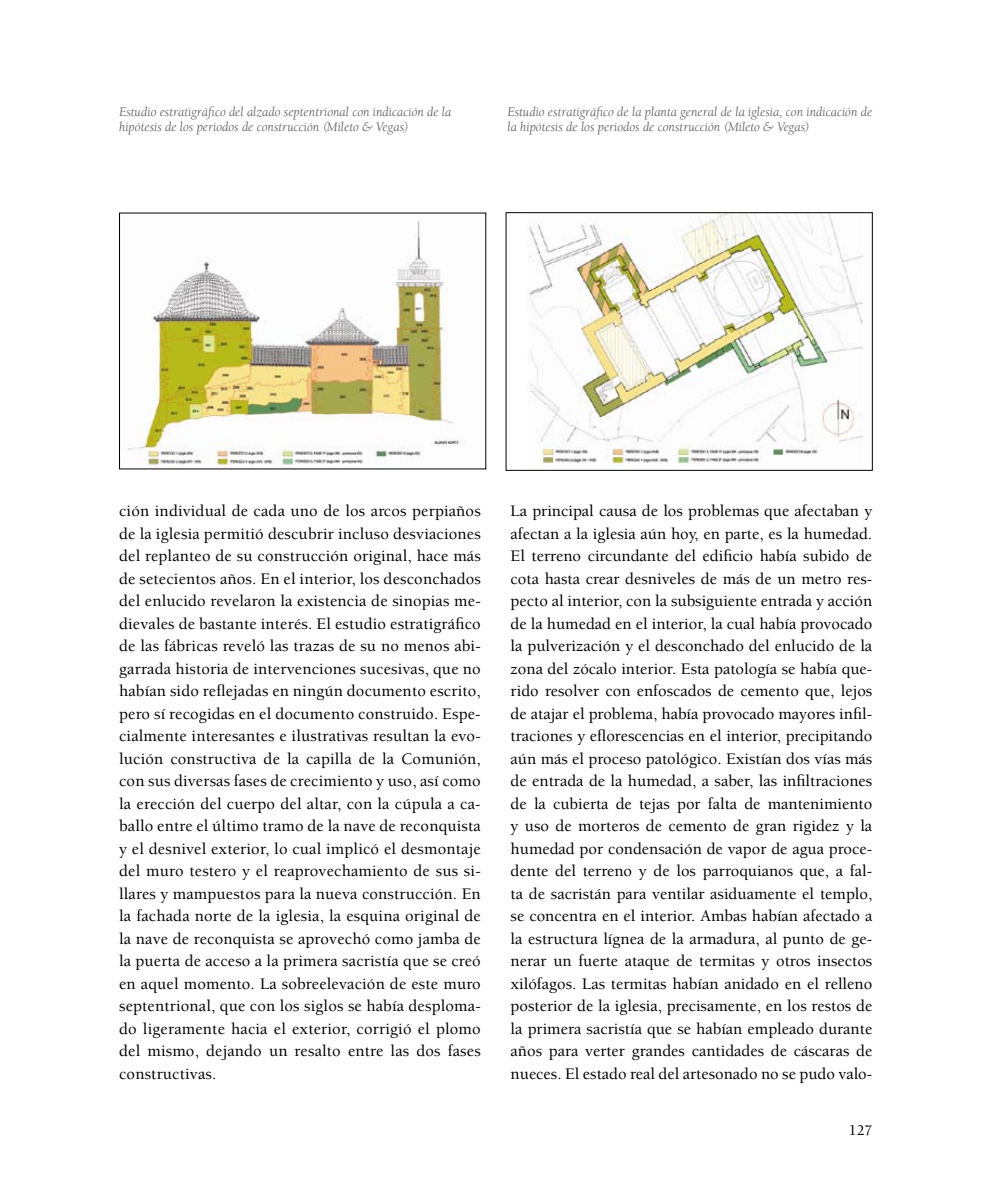
<style>
.page{position:relative;width:1000px;height:1191px;background:#fff}
.page>*{position:absolute;margin:0;border:0;box-sizing:border-box;transform-origin:0 0}
.t1{font:500 16.5px/22.5px "Berkeley";color:#000;text-align:justify}
.t2{font:500 15px "Berkeley";color:#000}
.t3{font:italic 13.5px/14.9px "Berkeley";color:#58585a}
</style>
<div class="page">
<img style="left:527px;top:214px;width:335px;height:250px">
<div style="left:505px;top:212px;width:367px;height:259px;border:1px solid #000"></div>
<img style="left:127px;top:221px;width:334px;height:246px">
<p class="t3" style="left:119px;top:105px;width:334px">Estudio estratigráfico del alzado septentrional con indicación de la hipótesis de los periodos de construcción (Mileto &amp; Vegas)</p>
<p class="t3" style="left:507px;top:105px;width:366px">Estudio estratigráfico de la planta general de la iglesia, con indicación de la hipótesis de los periodos de construcción (Mileto &amp; Vegas)</p>
<p class="t1" style="left:119px;top:500px;width:363px">ción individual de cada uno de los arcos perpiaños de la iglesia permitió descubrir incluso desviaciones del replanteo de su construcción original, hace más de setecientos años. En el interior, los desconchados del enlucido revelaron la existencia de sinopias me&shy;dievales de bastante interés. El estudio estratigráfico de las fábricas reveló las trazas de su no menos abi&shy;garrada historia de intervenciones sucesivas, que no habían sido reflejadas en ningún documento escrito, pero sí recogidas en el documento construido. Espe&shy;cialmente interesantes e ilustrativas resultan la evo&shy;lución constructiva de la capilla de la Comunión, con sus diversas fases de crecimiento y uso, así como la erección del cuerpo del altar, con la cúpula a ca&shy;ballo entre el último tramo de la nave de reconquista y el desnivel exterior, lo cual implicó el desmontaje del muro testero y el reaprovechamiento de sus si&shy;llares y mampuestos para la nueva construcción. En la fachada norte de la iglesia, la esquina original de la nave de reconquista se aprovechó como jamba de la puerta de acceso a la primera sacristía que se creó en aquel momento. La sobreelevación de este muro septentrional, que con los siglos se había desploma&shy;do ligeramente hacia el exterior, corrigió el plomo del mismo, dejando un resalto entre las dos fases constructivas.</p>
<p class="t1" style="left:510px;top:500px;width:363px">La principal causa de los problemas que afectaban y afectan a la iglesia aún hoy, en parte, es la humedad.<br>El terreno circundante del edificio había subido de cota hasta crear desniveles de más de un metro res&shy;pecto al interior, con la subsiguiente entrada y acción de la humedad en el interior, la cual había provocado la pulverización y el desconchado del enlucido de la zona del zócalo interior. Esta patología se había que&shy;rido resolver con enfoscados de cemento que, lejos de atajar el problema, había provocado mayores infil&shy;traciones y eflorescencias en el interior, precipitando aún más el proceso patológico. Existían dos vías más de entrada de la humedad, a saber, las infiltraciones de la cubierta de tejas por falta de mantenimiento y uso de morteros de cemento de gran rigidez y la humedad por condensación de vapor de agua proce&shy;dente del terreno y de los parroquianos que, a fal&shy;ta de sacristán para ventilar asiduamente el templo, se concentra en el interior. Ambas habían afectado a la estructura lígnea de la armadura, al punto de ge&shy;nerar un fuerte ataque de termitas y otros insectos xilófagos. Las termitas habían anidado en el relleno posterior de la iglesia, precisamente, en los restos de la primera sacristía que se habían empleado durante años para verter grandes cantidades de cáscaras de nueces. El estado real del artesonado no se pudo valo-</p>
<p class="t2" style="left:848px;top:1122px;width:25px">127</p>
</div>
